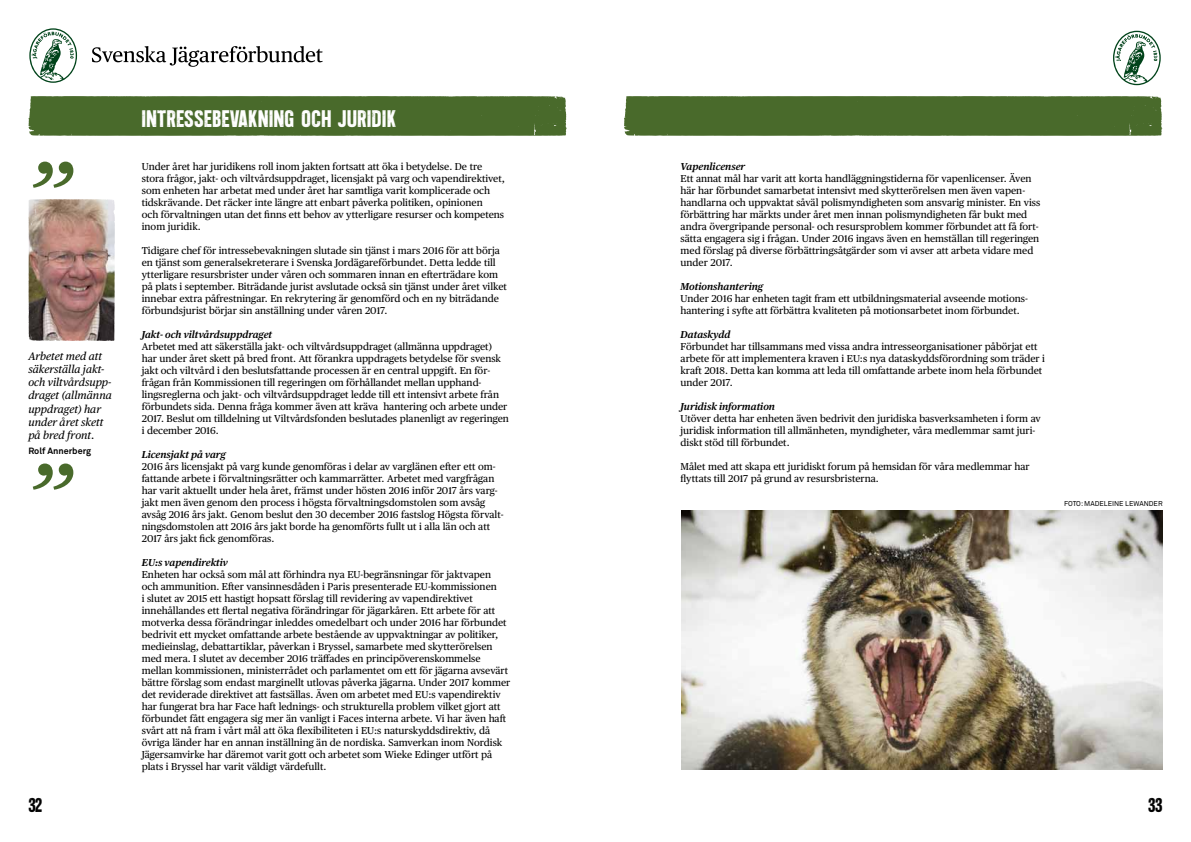
<style>
.page{position:relative;width:1191px;height:842px;background:#fff}
.page>*{position:absolute;margin:0;border:0;box-sizing:border-box;transform-origin:0 0}
.t1{font:italic 100px "Publico Text";color:#496a2b}
.t2{font:700 24px "Endure";letter-spacing:.03em;color:#fff}
.t3{font:700 20px "Endure";color:#000}
.t4{font:italic 11px/13.2px "Publico Text";color:#000}
.t5{font:10px/12px "Publico Text";color:#000}
.t6{font:italic 600 10px "Publico Text";color:#000}
.t7{font:700 9px "Akkurat Std";color:#000}
.t8{font:7px "Akkurat Std";color:#000}
</style>
<div class="page">
<svg style="left:1113px;top:31px;width:47px;height:54px"></svg>
<svg style="left:29px;top:28px;width:48px;height:55px"></svg>
<svg style="left:92px;top:46px;width:230px;height:21px"></svg>
<div style="left:28px;top:96px;width:539px;height:40px;background:#496a2b"></div>
<img style="left:28px;top:199px;width:26px;height:136px">
<div style="left:624px;top:96px;width:538px;height:40px;background:#496a2b"></div>
<img style="left:681px;top:510px;width:481px;height:260px">
<h1 class="t1" style="left:28px;top:139px;width:44px">”</h1>
<p class="t4" style="left:28px;top:349px;width:85px">Arbetet med att säkerställa jakt&shy;och viltvårdsupp&shy;draget (allmänna uppdraget) har under året skett på bred front.</p>
<p class="t7" style="left:28px;top:445px;width:64px">Rolf Annerberg</p>
<h1 class="t1" style="left:28px;top:441px;width:44px">”</h1>
<h2 class="t2" style="left:142px;top:105px;width:26px">INTRESSEBEVAK</h2>
<h2 class="t2" style="left:258px;top:105px;width:139px">NING OCH JURIDIK</h2>
<p class="t5" style="left:142px;top:160px;width:365px">Under året har juridikens roll inom jakten fortsatt att öka i betydelse. De tre stora frågor, jakt- och viltvårdsuppdraget, licensjakt på varg och vapendirektivet, som enheten har arbetat med under året har samtliga varit komplicerade och tidskrävande. Det räcker inte längre att enbart påverka politiken, opinionen<br>och förvaltningen utan det finns ett behov av ytterligare resurser och kompetens inom juridik.</p>
<p class="t5" style="left:142px;top:244px;width:367px">Tidigare chef för intressebevakningen slutade sin tjänst i mars 2016 för att börja en tjänst som generalsekreterare i Svenska Jordägareförbundet. Detta ledde till ytterligare resursbrister under våren och sommaren innan en efterträdare kom på plats i september. Biträdande jurist avslutade också sin tjänst under året vilket innebar extra påfrestningar. En rekrytering är genomförd och en ny biträdande förbundsjurist börjar sin anställning under våren 2017.</p>
<p class="t6" style="left:142px;top:328px;width:132px">Jakt- och viltvårdsuppdraget</p>
<p class="t5" style="left:142px;top:340px;width:369px">Arbetet med att säkerställa jakt- och viltvårdsuppdraget (allmänna uppdraget) har under året skett på bred front. Att förankra uppdragets betydelse för svensk jakt och viltvård i den beslutsfattande processen är en central uppgift. En för&shy;frågan från Kommissionen till regeringen om förhållandet mellan upphand&shy;lingsreglerna och jakt- och viltvårdsuppdraget ledde till ett intensivt arbete från förbundets sida. Denna fråga kommer även att kräva hantering och arbete under 2017. Beslut om tilldelning ut Viltvårdsfonden beslutades planenligt av regeringen i december 2016.</p>
<p class="t6" style="left:142px;top:448px;width:86px">Licensjakt på varg</p>
<p class="t5" style="left:142px;top:460px;width:363px">2016 års licensjakt på varg kunde genomföras i delar av varglänen efter ett om&shy;fattande arbete i förvaltningsrätter och kammarrätter. Arbetet med vargfrågan har varit aktuellt under hela året, främst under hösten 2016 inför 2017 års varg&shy;jakt men även genom den process i högsta förvaltningsdomstolen som avsåg avsåg 2016 års jakt. Genom beslut den 30 december 2016 fastslog Högsta förvalt&shy;ningsdomstolen att 2016 års jakt borde ha genomförts fullt ut i alla län och att 2017 års jakt fick genomföras.</p>
<p class="t6" style="left:142px;top:556px;width:88px">EU:s vapendirektiv</p>
<p class="t5" style="left:142px;top:568px;width:370px">Enheten har också som mål att förhindra nya EU-begränsningar för jaktvapen<br>och ammunition. Efter vansinnesdåden i Paris presenterade EU-kommissionen<br>i slutet av 2015 ett hastigt hopsatt förslag till revidering av vapendirektivet innehållandes ett flertal negativa förändringar för jägarkåren. Ett arbete för att motverka dessa förändringar inleddes omedelbart och under 2016 har förbundet bedrivit ett mycket omfattande arbete bestående av uppvaktningar av politiker, medieinslag, debattartiklar, påverkan i Bryssel, samarbete med skytterörelsen med mera. I slutet av december 2016 träffades en principöverenskommelse mellan kommissionen, ministerrådet och parlamentet om ett för jägarna avsevärt bättre förslag som endast marginellt utlovas påverka jägarna. Under 2017 kommer det reviderade direktivet att fastsällas. Även om arbetet med EU:s vapendirektiv har fungerat bra har Face haft lednings- och strukturella problem vilket gjort att förbundet fått engagera sig mer än vanligt i Faces interna arbete. Vi har även haft svårt att nå fram i vårt mål att öka flexibiliteten i EU:s naturskyddsdirektiv, då övriga länder har en annan inställning än de nordiska. Samverkan inom Nordisk Jägersamvirke har däremot varit gott och arbetet som Wieke Edinger utfört på plats i Bryssel har varit väldigt värdefullt.</p>
<p class="t6" style="left:680px;top:160px;width:66px">Vapenlicenser</p>
<p class="t5" style="left:680px;top:172px;width:361px">Ett annat mål har varit att korta handläggningstiderna för vapenlicenser. Även här har förbundet samarbetat intensivt med skytterörelsen men även vapen&shy;handlarna och uppvaktat såväl polismyndigheten som ansvarig minister. En viss förbättring har märkts under året men innan polismyndigheten får bukt med andra övergripande personal- och resursproblem kommer förbundet att få fort&shy;sätta engagera sig i frågan. Under 2016 ingavs även en hemställan till regeringen med förslag på diverse förbättringsåtgärder som vi avser att arbeta vidare med under 2017.</p>
<p class="t6" style="left:680px;top:280px;width:84px">Motionshantering</p>
<p class="t5" style="left:680px;top:292px;width:349px">Under 2016 har enheten tagit fram ett utbildningsmaterial avseende motions&shy;hantering i syfte att förbättra kvaliteten på motionsarbetet inom förbundet.</p>
<p class="t6" style="left:680px;top:328px;width:51px">Dataskydd</p>
<p class="t5" style="left:680px;top:340px;width:366px">Förbundet har tillsammans med vissa andra intresseorganisationer påbörjat ett arbete för att implementera kraven i EU:s nya dataskyddsförordning som träder i kraft 2018. Detta kan komma att leda till omfattande arbete inom hela förbundet under 2017.</p>
<p class="t6" style="left:680px;top:400px;width:96px">Juridisk information</p>
<p class="t5" style="left:680px;top:412px;width:362px">Utöver detta har enheten även bedrivit den juridiska basverksamheten i form av juridisk information till allmänheten, myndigheter, våra medlemmar samt juri&shy;diskt stöd till förbundet.</p>
<p class="t5" style="left:680px;top:460px;width:351px">Målet med att skapa ett juridiskt forum på hemsidan för våra medlemmar har flyttats till 2017 på grund av resursbristerna.</p>
<p class="t8" style="left:1064px;top:500px;width:100px">FOTO: MADELEINE LEWANDER</p>
<h3 class="t3" style="left:28px;top:794px;width:16px">32</h3>
<h3 class="t3" style="left:1148px;top:794px;width:16px">33</h3>
</div>
